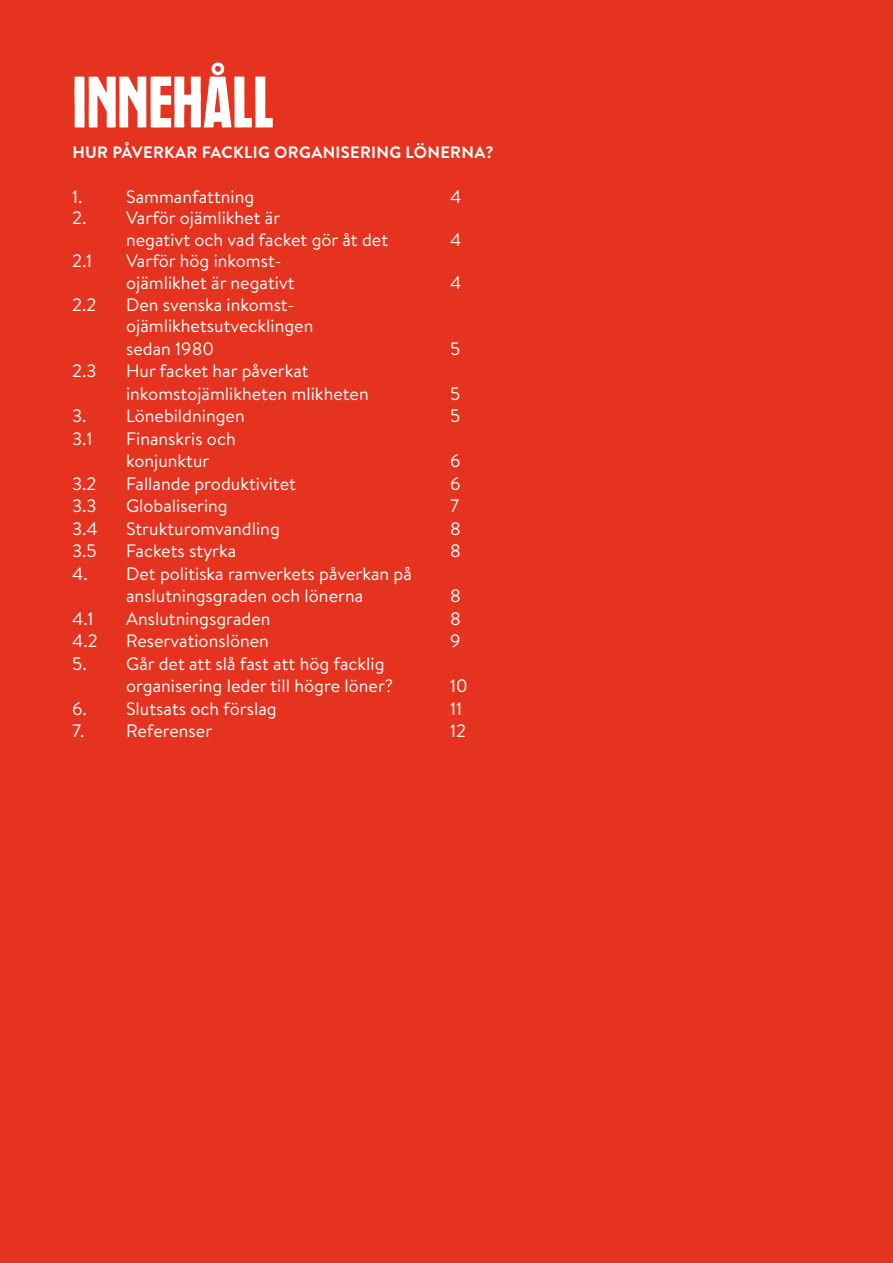
<style>
.page{position:relative;width:893px;height:1263px;background:#e6331f}
.page>*{position:absolute;margin:0;border:0;box-sizing:border-box;transform-origin:0 0}
.t1{font:72px "SSU Display Icons";color:#fff}
.t2{font:18px/22.5px "Brandon Text";color:#fff}
.t3{font:700 16.5px "Brandon Text";letter-spacing:.02em;color:#fff}
</style>
<div class="page">
<h1 class="t1" style="left:87px;top:62px;width:189px">■■ ●●</h1>
<p class="t3" style="left:72px;top:140px;width:423px">HUR PÅVERKAR FACKLIG ORGANISERING LÖNERNA?</p>
<p class="t2" style="left:72px;top:185px;width:12px">1.</p>
<p class="t2" style="left:126px;top:185px;width:130px">Sammanfattning</p>
<p class="t2" style="left:450px;top:185px;width:13px">4</p>
<p class="t2" style="left:126px;top:207px;width:264px;line-height:21.6px;text-indent:-54px">2. Varför ojämlikhet är<br>negativt och vad facket gör åt det</p>
<p class="t2" style="left:450px;top:228px;width:13px">4</p>
<p class="t2" style="left:72px;top:249px;width:22px">2.1</p>
<p class="t2" style="left:126px;top:250px;width:170px;line-height:21.6px">Varför hög inkomst&shy;ojämlikhet är negativt</p>
<p class="t2" style="left:72px;top:293px;width:26px">2.2</p>
<p class="t2" style="left:126px;top:293px;width:189px;line-height:22px">Den svenska inkomst&shy;ojämlikhetsutvecklingen sedan 1980</p>
<p class="t2" style="left:72px;top:359px;width:26px">2.3</p>
<p class="t2" style="left:126px;top:359px;width:244px">Hur facket har påverkat inkomstojämlikheten mlikheten</p>
<p class="t2" style="left:450px;top:271px;width:13px">4</p>
<p class="t2" style="left:450px;top:337px;width:12px">5</p>
<p class="t2" style="left:450px;top:382px;width:12px">5</p>
<p class="t2" style="left:72px;top:404px;width:174px">3. Lönebildningen</p>
<p class="t2" style="left:450px;top:404px;width:12px">5</p>
<p class="t2" style="left:72px;top:427px;width:22px">3.1</p>
<p class="t2" style="left:126px;top:427px;width:111px">Finanskris och konjunktur</p>
<p class="t2" style="left:450px;top:449px;width:12px">6</p>
<p class="t2" style="left:72px;top:472px;width:26px">3.2</p>
<p class="t2" style="left:126px;top:472px;width:171px">Fallande produktivitet</p>
<p class="t2" style="left:450px;top:472px;width:12px">6</p>
<p class="t2" style="left:72px;top:494px;width:26px">3.3</p>
<p class="t2" style="left:126px;top:494px;width:103px">Globalisering</p>
<p class="t2" style="left:450px;top:494px;width:11px">7</p>
<p class="t2" style="left:72px;top:517px;width:27px">3.4</p>
<p class="t2" style="left:126px;top:517px;width:155px">Strukturomvandling</p>
<p class="t2" style="left:450px;top:517px;width:12px">8</p>
<p class="t2" style="left:72px;top:539px;width:26px">3.5</p>
<p class="t2" style="left:126px;top:539px;width:112px">Fackets styrka</p>
<p class="t2" style="left:450px;top:539px;width:12px">8</p>
<p class="t2" style="left:72px;top:562px;width:341px;text-align:center">4. Det politiska ramverkets påverkan på anslutningsgraden och lönerna</p>
<p class="t2" style="left:450px;top:584px;width:12px">8</p>
<p class="t2" style="left:72px;top:607px;width:23px">4.1</p>
<p class="t2" style="left:126px;top:607px;width:146px">Anslutningsgraden</p>
<p class="t2" style="left:450px;top:607px;width:12px">8</p>
<p class="t2" style="left:72px;top:629px;width:27px">4.2</p>
<p class="t2" style="left:126px;top:629px;width:144px">Reservationslönen</p>
<p class="t2" style="left:450px;top:629px;width:12px">9</p>
<p class="t2" style="left:126px;top:652px;width:269px;text-indent:-54px">5. Går det att slå fast att hög facklig organisering leder till högre löner?</p>
<p class="t2" style="left:450px;top:674px;width:19px">10</p>
<p class="t2" style="left:72px;top:697px;width:206px">6. Slutsats och förslag</p>
<p class="t2" style="left:450px;top:697px;width:14px">11</p>
<p class="t2" style="left:72px;top:719px;width:142px">7. Referenser</p>
<p class="t2" style="left:450px;top:719px;width:18px">12</p>
</div>
